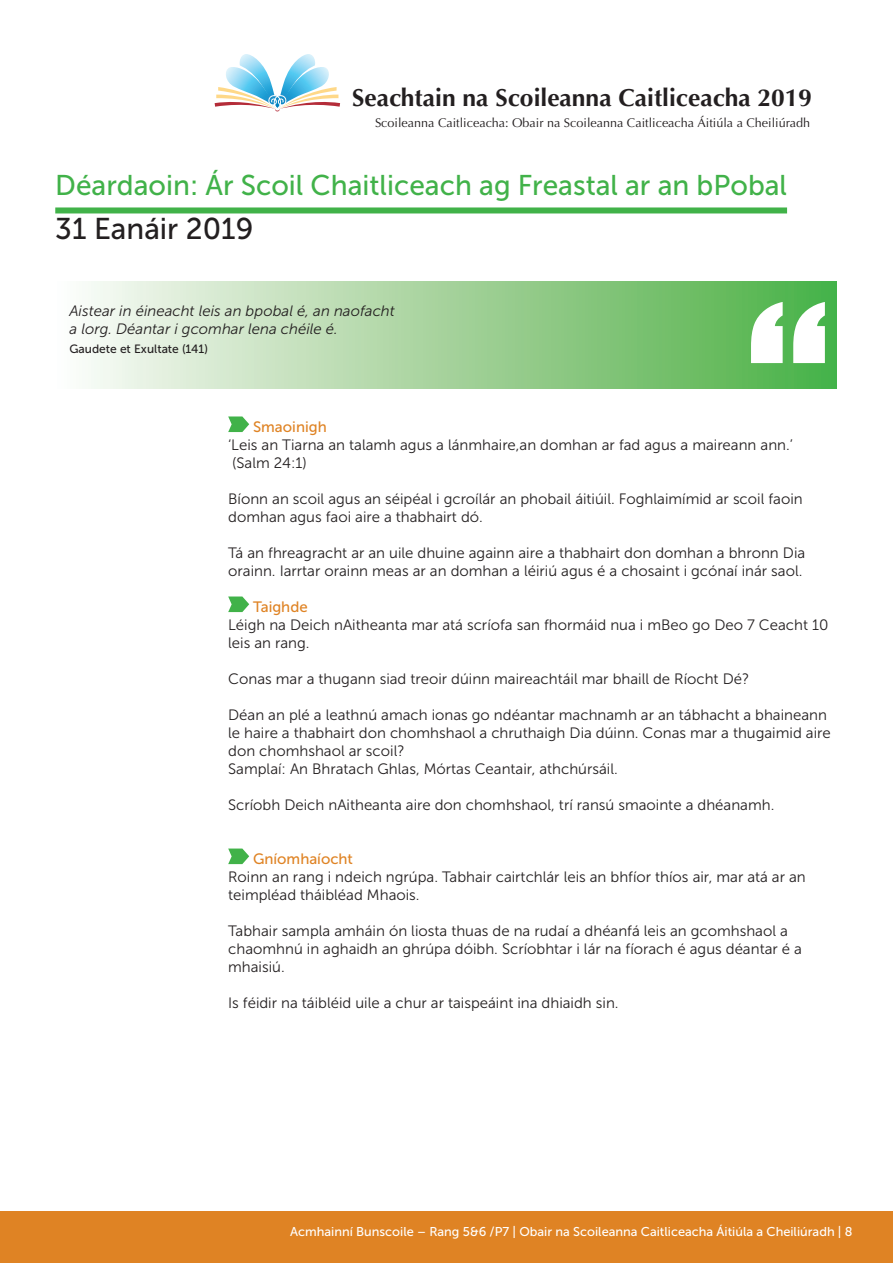
<style>
.page{position:relative;width:893px;height:1263px;background:#fff}
.page>*{position:absolute;margin:0;border:0;box-sizing:border-box;transform-origin:0 0}
.t1{font:238.95px "Impact";color:#fff}
.t2{font:30px "Museo Sans 500";color:#231f20}
.t3{font:28.5px "Museo Sans 500";color:#41b249}
.t4{font:700 24.6px "Optima";color:#231f20}
.t5{font:15px/18px "Museo Sans 300";color:#231f20}
.t6{font:italic 15px/18px "Museo Sans 300";color:#231f20}
.t7{font:15px "Museo Sans 500";color:#df8324}
.t8{font:12.75px "Museo Sans 500";color:#fff}
.t9{font:12.6px "Optima";color:#231f20}
.t10{font:12px "Museo Sans 500";color:#231f20}
</style>
<div class="page">
<svg style="left:215px;top:54px;width:125px;height:57px"></svg>
<div style="left:0;top:1212px;width:893px;height:51px;background:#df8324"></div>
<svg style="left:228px;top:416px;width:21px;height:16px"></svg>
<svg style="left:228px;top:596px;width:21px;height:16px"></svg>
<svg style="left:228px;top:848px;width:21px;height:16px"></svg>
<div style="left:54px;top:281px;width:782px;height:108px;background:linear-gradient(to right,#fefaf8,#4baf44)"></div>
<div style="left:55px;top:207px;width:732px;height:6px;background:#41b249"></div>
<h3 class="t4" style="left:352px;top:83px;width:462px">Seachtain na Scoileanna Caitliceacha 2019</h3>
<p class="t9" style="left:375px;top:115px;width:437px">Scoileanna Caitliceacha: Obair na Scoileanna Caitliceacha Áitiúla a Cheiliúradh</p>
<h3 class="t3" style="left:55px;top:169px;width:733px">Déardaoin: Ár Scoil Chaitliceach ag Freastal ar an bPobal</h3>
<h2 class="t2" style="left:55px;top:213px;width:200px">31 Eanáir 2019</h2>
<p class="t6" style="left:69px;top:302px;width:327px">Aistear in éineacht leis an bpobal é, an naofacht a lorg. Déantar i gcomhar lena chéile é.</p>
<p class="t10" style="left:69px;top:342px;width:140px">Gaudete et Exultate (141)</p>
<h1 class="t1" style="left:747px;top:212px;width:84px">“</h1>
<p class="t7" style="left:253px;top:419px;width:75px">Smaoinigh</p>
<p class="t5" style="left:228px;top:436px;width:566px">‘Leis an Tiarna an talamh agus a lánmhaire,an domhan ar fad agus a maireann ann.’ (Salm 24:1)</p>
<p class="t5" style="left:228px;top:490px;width:576px">Bíonn an scoil agus an séipéal i gcroílár an phobail áitiúil. Foghlaimímid ar scoil faoin domhan agus faoi aire a thabhairt dó.</p>
<p class="t5" style="left:228px;top:544px;width:579px">Tá an fhreagracht ar an uile dhuine againn aire a thabhairt don domhan a bhronn Dia orainn. Iarrtar orainn meas ar an domhan a léiriú agus é a chosaint i gcónaí inár saol.</p>
<p class="t7" style="left:253px;top:599px;width:56px">Taighde</p>
<p class="t5" style="left:228px;top:616px;width:602px">Léigh na Deich nAitheanta mar atá scríofa san fhormáid nua i mBeo go Deo 7 Ceacht 10 leis an rang.</p>
<p class="t5" style="left:228px;top:670px;width:523px">Conas mar a thugann siad treoir dúinn maireachtáil mar bhaill de Ríocht Dé?</p>
<p class="t5" style="left:228px;top:706px;width:604px">Déan an plé a leathnú amach ionas go ndéantar machnamh ar an tábhacht a bhaineann le haire a thabhairt don chomhshaol a chruthaigh Dia dúinn. Conas mar a thugaimid aire don chomhshaol ar scoil?<br>Samplaí: An Bhratach Ghlas, Mórtas Ceantair, athchúrsáil.</p>
<p class="t5" style="left:228px;top:796px;width:548px">Scríobh Deich nAitheanta aire don chomhshaol, trí ransú smaointe a dhéanamh.</p>
<p class="t7" style="left:253px;top:851px;width:101px">Gníomhaíocht</p>
<p class="t5" style="left:228px;top:868px;width:579px">Roinn an rang i ndeich ngrúpa. Tabhair cairtchlár leis an bhfíor thíos air, mar atá ar an teimpléad tháibléad Mhaois.</p>
<p class="t5" style="left:228px;top:922px;width:575px">Tabhair sampla amháin ón liosta thuas de na rudaí a dhéanfá leis an gcomhshaol a chaomhnú in aghaidh an ghrúpa dóibh. Scríobhtar i lár na fíorach é agus déantar é a mhaisiú.</p>
<p class="t5" style="left:228px;top:994px;width:392px">Is féidir na táibléid uile a chur ar taispeáint ina dhiaidh sin.</p>
<p class="t8" style="left:290px;top:1224px;width:564px">Acmhainní Bunscoile – Rang 5&amp;6 /P7 | Obair na Scoileanna Caitliceacha Áitiúla a Cheiliúradh | 8</p>
</div>
